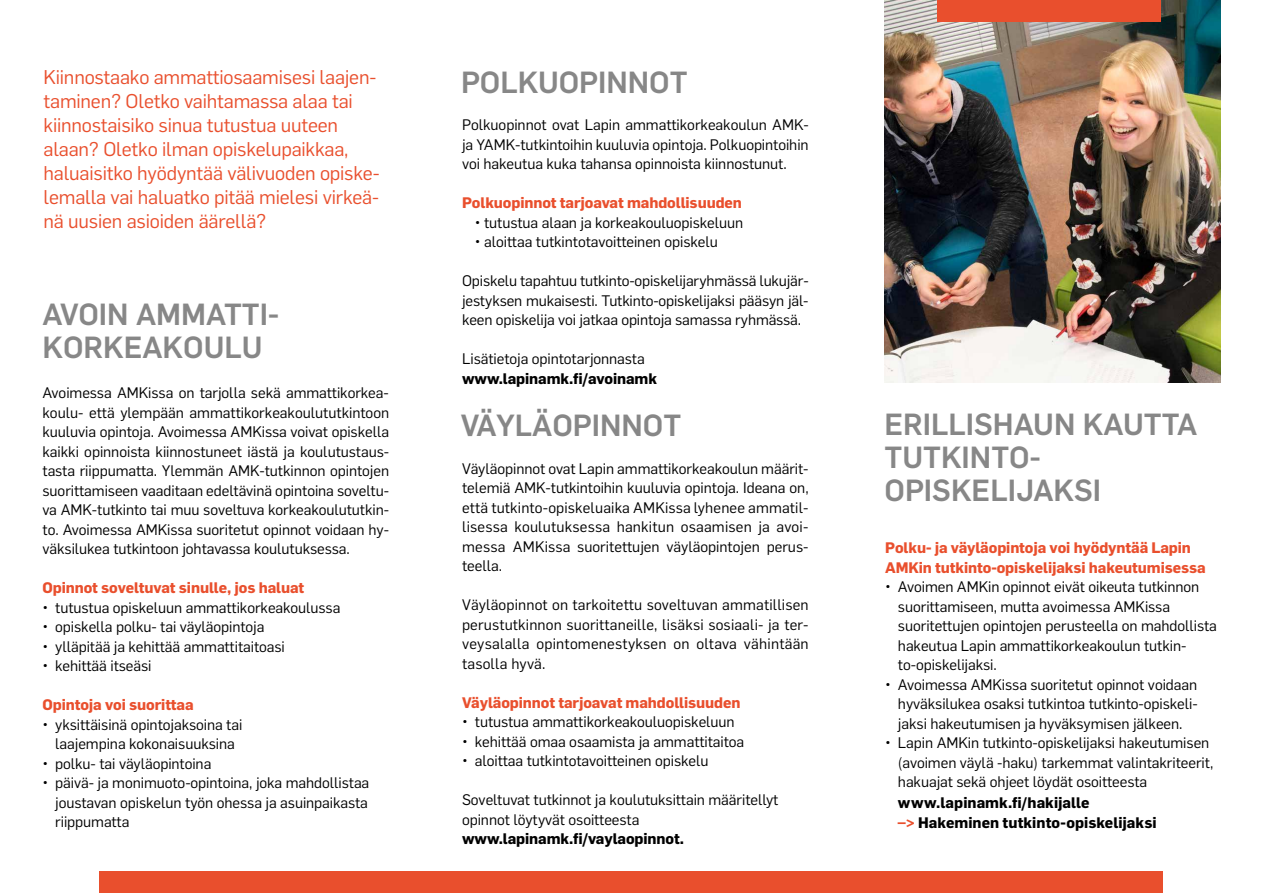
<style>
.page{position:relative;width:1263px;height:893px;background:#fff}
.page>*{position:absolute;margin:0;border:0;box-sizing:border-box;transform-origin:0 0}
.t1{font:500 30px/33px "Flama";color:#878787}
.t2{font:19.5px/24px "Flama";letter-spacing:-.01em;color:#e94f2d}
.t3{font:15px/19.5px "Flama";letter-spacing:-.005em;color:#000;text-align:justify}
.t4{font:700 15px/19.5px "Flama";letter-spacing:-.005em;color:#e94f2d}
.t5{font:700 15px/20.2px "Flama";color:#000}
.s1{font-weight:800;color:#e94f2d}
</style>
<div class="page">
<div style="left:100px;top:872px;width:1063px;height:21px;background:#e94f2d"></div>
<img style="left:884px;top:0;width:336px;height:383px">
<div style="left:938px;top:0;width:223px;height:21px;background:#e94f2d"></div>
<p class="t2" style="left:44px;top:64px;width:338px">Kiinnostaako ammattiosaamisesi laajen&shy;taminen? Oletko vaihtamassa alaa tai kiinnostaisiko sinua tutustua uuteen alaan? Oletko ilman opiskelupaikkaa, haluaisitko hyödyntää välivuoden opiske&shy;lemalla vai haluatko pitää mielesi virkeä&shy;nä uusien asioiden äärellä?</p>
<h1 class="t1" style="left:43px;top:296px;width:238px">AVOIN AMMATTI-<br>KORKEAKOULU</h1>
<p class="t3" style="left:43px;top:382px;width:348px">Avoimessa AMKissa on tarjolla sekä ammattikorkea&shy;koulu- että ylempään ammattikorkeakoulututkintoon kuuluvia opintoja. Avoimessa AMKissa voivat opiskella kaikki opinnoista kiinnostuneet iästä ja koulutustaus&shy;tasta riippumatta. Ylemmän AMK-tutkinnon opintojen suorittamiseen vaaditaan edeltävinä opintoina soveltu&shy;va AMK-tutkinto tai muu soveltuva korkeakoulututkin&shy;to. Avoimessa AMKissa suoritetut opinnot voidaan hy&shy;väksilukea tutkintoon johtavassa koulutuksessa.</p>
<p class="t4" style="left:43px;top:577px;width:263px">Opinnot soveltuvat sinulle, jos haluat</p>
<p class="t3" style="left:43px;top:596px;width:299px">• tutustua opiskeluun ammattikorkeakoulussa</p>
<p class="t3" style="left:43px;top:616px;width:223px">• opiskella polku- tai väyläopintoja</p>
<p class="t3" style="left:43px;top:635px;width:244px">• ylläpitää ja kehittää ammattitaitoasi</p>
<p class="t3" style="left:43px;top:655px;width:111px">• kehittää itseäsi</p>
<p class="t4" style="left:43px;top:694px;width:153px">Opintoja voi suorittaa</p>
<p class="t3" style="left:43px;top:713px;width:201px;text-align:center">• yksittäisinä opintojaksoina tai laajempina kokonaisuuksina</p>
<p class="t3" style="left:43px;top:752px;width:170px">• polku- tai väyläopintoina</p>
<p class="t3" style="left:55px;top:772px;width:316px;text-indent:-13px">• päivä- ja monimuoto-opintoina, joka mahdollistaa joustavan opiskelun työn ohessa ja asuinpaikasta riippumatta</p>
<h1 class="t1" style="left:461px;top:64px;width:228px">POLKUOPINNOT</h1>
<p class="t3" style="left:462px;top:114px;width:348px">Polkuopinnot ovat Lapin ammattikorkeakoulun AMK&shy;ja YAMK-tutkintoihin kuuluvia opintoja. Polkuopintoihin voi hakeutua kuka tahansa opinnoista kiinnostunut.</p>
<p class="t4" style="left:462px;top:192px;width:281px">Polkuopinnot tarjoavat mahdollisuuden</p>
<p class="t3" style="left:475px;top:212px;width:270px">• tutustua alaan ja korkeakouluopiskeluun</p>
<p class="t3" style="left:475px;top:231px;width:244px">• aloittaa tutkintotavoitteinen opiskelu</p>
<p class="t3" style="left:462px;top:270px;width:348px">Opiskelu tapahtuu tutkinto-opiskelijaryhmässä lukujär&shy;jestyksen mukaisesti. Tutkinto-opiskelijaksi pääsyn jäl&shy;keen opiskelija voi jatkaa opintoja samassa ryhmässä.</p>
<p class="t3" style="left:462px;top:348px;width:184px">Lisätietoja opintotarjonnasta</p>
<p class="t5" style="left:462px;top:367px;width:196px">www.lapinamk.fi/avoinamk</p>
<h1 class="t1" style="left:461px;top:406px;width:222px">VÄYLÄOPINNOT</h1>
<p class="t3" style="left:462px;top:457px;width:348px">Väyläopinnot ovat Lapin ammattikorkeakoulun määrit&shy;telemiä AMK-tutkintoihin kuuluvia opintoja. Ideana on, että tutkinto-opiskeluaika AMKissa lyhenee ammatil&shy;lisessa koulutuksessa hankitun osaamisen ja avoi&shy;messa AMKissa suoritettujen väyläopintojen perus&shy;teella.</p>
<p class="t3" style="left:462px;top:594px;width:348px">Väyläopinnot on tarkoitettu soveltuvan ammatillisen perustutkinnon suorittaneille, lisäksi sosiaali- ja ter&shy;veysalalla opintomenestyksen on oltava vähintään tasolla hyvä.</p>
<p class="t4" style="left:462px;top:691px;width:280px">Väyläopinnot tarjoavat mahdollisuuden</p>
<p class="t3" style="left:462px;top:711px;width:274px">• tutustua ammattikorkeakouluopiskeluun</p>
<p class="t3" style="left:462px;top:730px;width:284px">• kehittää omaa osaamista ja ammattitaitoa</p>
<p class="t3" style="left:462px;top:750px;width:248px">• aloittaa tutkintotavoitteinen opiskelu</p>
<p class="t3" style="left:462px;top:789px;width:318px">Soveltuvat tutkinnot ja koulutuksittain määritellyt opinnot löytyvät osoitteesta</p>
<p class="t5" style="left:462px;top:827px;width:223px">www.lapinamk.fi/vaylaopinnot.</p>
<h1 class="t1" style="left:884px;top:406px;width:314px">ERILLISHAUN KAUTTA<br>TUTKINTO-<br>OPISKELIJAKSI</h1>
<p class="t4" style="left:885px;top:537px;width:322px">Polku- ja väyläopintoja voi hyödyntää Lapin<br>AMKin tutkinto-opiskelijaksi hakeutumisessa</p>
<p class="t3" style="left:898px;top:576px;width:320px;text-align:left;text-indent:-13px">• Avoimen AMKin opinnot eivät oikeuta tutkinnon suorittamiseen, mutta avoimessa AMKissa suoritettujen opintojen perusteella on mahdollista hakeutua Lapin ammattikorkeakoulun tutkin&shy;to-opiskelijaksi.</p>
<p class="t3" style="left:898px;top:674px;width:301px;text-indent:-13px">• Avoimessa AMKissa suoritetut opinnot voidaan hyväksilukea osaksi tutkintoa tutkinto-opiskeli&shy;jaksi hakeutumisen ja hyväksymisen jälkeen.</p>
<p class="t3" style="left:898px;top:732px;width:317px;text-align:left;text-indent:-13px">• Lapin AMKin tutkinto-opiskelijaksi hakeutumisen (avoimen väylä -haku) tarkemmat valintakriteerit, hakuajat sekä ohjeet löydät osoitteesta</p>
<p class="t5" style="left:898px;top:791px;width:260px">www.lapinamk.fi/hakijalle<br><span class="s1">–&gt;</span> Hakeminen tutkinto-opiskelijaksi</p>
</div>
